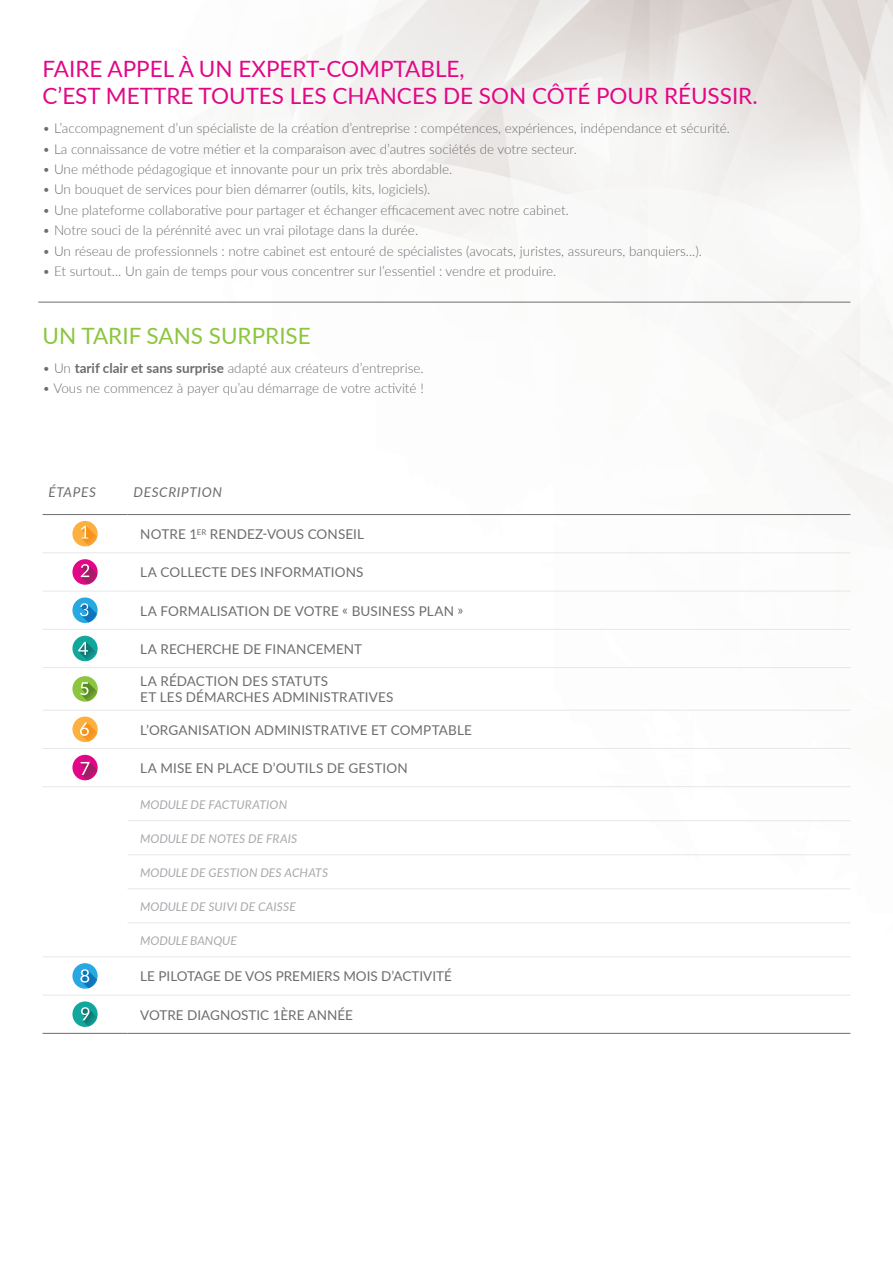
<style>
.page{position:relative;width:893px;height:1263px;background:#fff}
.page>*{position:absolute;margin:0;border:0;box-sizing:border-box;transform-origin:0 0}
.t1{font:22.5px/27px "Lato";color:#e20786}
.t2{font:22.5px "Lato";color:#8bc63e}
.t3{font:300 13.5px "Lato";color:#6c6d70}
.t4{font:13.5px/16.2px "Lato";letter-spacing:.01em;color:#6c6d70}
.t5{font:italic 13.5px "Lato";letter-spacing:.05em;color:#6c6d70}
.t6{font:italic 12px "Lato";letter-spacing:.005em;color:#a8a9ad}
.s1{font-weight:700}
</style>
<div class="page">
<hr style="left:38px;top:302px;width:812px;height:1px;background:#6c6d70">
<hr style="left:43px;top:553px;width:85px;height:1px;background:#e6e7e9">
<hr style="left:128px;top:553px;width:722px;height:1px;background:#e6e7e9">
<hr style="left:43px;top:591px;width:85px;height:1px;background:#e6e7e9">
<hr style="left:128px;top:591px;width:722px;height:1px;background:#e6e7e9">
<hr style="left:43px;top:629px;width:85px;height:1px;background:#e6e7e9">
<hr style="left:128px;top:629px;width:722px;height:1px;background:#e6e7e9">
<hr style="left:43px;top:667px;width:85px;height:1px;background:#e6e7e9">
<hr style="left:128px;top:667px;width:722px;height:1px;background:#e6e7e9">
<hr style="left:43px;top:710px;width:85px;height:1px;background:#e6e7e9">
<hr style="left:128px;top:710px;width:722px;height:1px;background:#e6e7e9">
<hr style="left:43px;top:748px;width:85px;height:1px;background:#e6e7e9">
<hr style="left:128px;top:748px;width:722px;height:1px;background:#e6e7e9">
<hr style="left:43px;top:786px;width:85px;height:1px;background:#e6e7e9">
<hr style="left:128px;top:786px;width:722px;height:1px;background:#e6e7e9">
<hr style="left:128px;top:820px;width:722px;height:1px;background:#e6e7e9">
<hr style="left:128px;top:854px;width:722px;height:1px;background:#e6e7e9">
<hr style="left:128px;top:888px;width:722px;height:1px;background:#e6e7e9">
<hr style="left:128px;top:922px;width:722px;height:1px;background:#e6e7e9">
<hr style="left:43px;top:995px;width:85px;height:1px;background:#e6e7e9">
<hr style="left:128px;top:995px;width:722px;height:1px;background:#e6e7e9">
<hr style="left:43px;top:514px;width:85px;height:1px;background:#6c6d70">
<hr style="left:128px;top:514px;width:722px;height:1px;background:#6c6d70">
<hr style="left:128px;top:956px;width:722px;height:1px;background:#e6e7e9">
<hr style="left:43px;top:956px;width:85px;height:1px;background:#e6e7e9">
<hr style="left:43px;top:1033px;width:85px;height:1px;background:#6c6d70">
<hr style="left:128px;top:1033px;width:722px;height:1px;background:#6c6d70">
<div style="left:72px;top:521px;width:26px;height:25px;background:#fbb03f;border-radius:50%"></div>
<svg style="left:81px;top:526px;width:16px;height:20px"></svg>
<div style="left:72px;top:559px;width:26px;height:26px;background:#e20786;border-radius:50%"></div>
<svg style="left:81px;top:564px;width:16px;height:20px"></svg>
<div style="left:72px;top:597px;width:26px;height:26px;background:#27a8e0;border-radius:50%"></div>
<svg style="left:80px;top:603px;width:17px;height:19px"></svg>
<div style="left:72px;top:636px;width:26px;height:25px;background:#12a79d;border-radius:50%"></div>
<svg style="left:78px;top:642px;width:19px;height:19px"></svg>
<div style="left:72px;top:676px;width:26px;height:26px;background:#8bc63e;border-radius:50%"></div>
<svg style="left:80px;top:682px;width:17px;height:19px"></svg>
<svg style="left:72px;top:716px;width:26px;height:26px"></svg>
<svg style="left:80px;top:723px;width:17px;height:19px"></svg>
<div style="left:72px;top:755px;width:26px;height:25px;background:#e20786;border-radius:50%"></div>
<svg style="left:81px;top:762px;width:16px;height:18px"></svg>
<div style="left:72px;top:963px;width:26px;height:26px;background:#27a8e0;border-radius:50%"></div>
<svg style="left:80px;top:969px;width:17px;height:19px"></svg>
<div style="left:72px;top:1001px;width:26px;height:26px;background:#12a79d;border-radius:50%"></div>
<svg style="left:81px;top:1007px;width:16px;height:19px"></svg>
<h1 class="t1" style="left:43px;top:54px;width:717px">FAIRE APPEL À UN EXPERT-COMPTABLE,<br>C’EST METTRE TOUTES LES CHANCES DE SON CÔTÉ POUR RÉUSSIR.</h1>
<p class="t3" style="left:43px;top:119px;width:689px">• L’accompagnement d’un spécialiste de la création d’entreprise : compétences, expériences, indépendance et sécurité.</p>
<p class="t3" style="left:43px;top:139px;width:536px">• La connaissance de votre métier et la comparaison avec d’autres sociétés de votre secteur.</p>
<p class="t3" style="left:43px;top:160px;width:411px">• Une méthode pédagogique et innovante pour un prix très abordable.</p>
<p class="t3" style="left:43px;top:180px;width:389px">• Un bouquet de services pour bien démarrer (outils, kits, logiciels).</p>
<p class="t3" style="left:43px;top:201px;width:528px">• Une plateforme collaborative pour partager et échanger efficacement avec notre cabinet.</p>
<p class="t3" style="left:43px;top:221px;width:377px">• Notre souci de la pérénnité avec un vrai pilotage dans la durée.</p>
<p class="t3" style="left:43px;top:242px;width:661px">• Un réseau de professionnels : notre cabinet est entouré de spécialistes (avocats, juristes, assureurs, banquiers...).</p>
<p class="t3" style="left:43px;top:262px;width:515px">• Et surtout... Un gain de temps pour vous concentrer sur l’essentiel : vendre et produire.</p>
<h1 class="t2" style="left:43px;top:319px;width:270px">UN TARIF SANS SURPRISE</h1>
<p class="t3" style="left:43px;top:358px;width:383px">• Un <span class="s1">tarif clair et sans surprise</span> adapté aux créateurs d’entreprise.</p>
<p class="t3" style="left:43px;top:379px;width:383px">• Vous ne commencez à payer qu’au démarrage de votre activité !</p>
<p class="t5" style="left:49px;top:482px;width:49px">ÉTAPES</p>
<p class="t5" style="left:134px;top:482px;width:90px">DESCRIPTION</p>
<p class="t4" style="left:140px;top:525px;width:225px">NOTRE 1<sup>ER</sup> RENDEZ-VOUS CONSEIL</p>
<p class="t4" style="left:140px;top:564px;width:225px">LA COLLECTE DES INFORMATIONS</p>
<p class="t4" style="left:140px;top:602px;width:325px">LA FORMALISATION DE VOTRE « BUSINESS PLAN »</p>
<p class="t4" style="left:140px;top:640px;width:223px">LA RECHERCHE DE FINANCEMENT</p>
<p class="t4" style="left:140px;top:673px;width:255px">LA RÉDACTION DES STATUTS<br>ET LES DÉMARCHES ADMINISTRATIVES</p>
<p class="t4" style="left:140px;top:721px;width:333px">L’ORGANISATION ADMINISTRATIVE ET COMPTABLE</p>
<p class="t4" style="left:140px;top:759px;width:269px">LA MISE EN PLACE D’OUTILS DE GESTION</p>
<p class="t6" style="left:140px;top:796px;width:148px">MODULE DE FACTURATION</p>
<p class="t6" style="left:140px;top:830px;width:158px">MODULE DE NOTES DE FRAIS</p>
<p class="t6" style="left:140px;top:864px;width:189px">MODULE DE GESTION DES ACHATS</p>
<p class="t6" style="left:140px;top:898px;width:157px">MODULE DE SUIVI DE CAISSE</p>
<p class="t6" style="left:140px;top:932px;width:98px">MODULE BANQUE</p>
<p class="t4" style="left:140px;top:968px;width:313px">LE PILOTAGE DE VOS PREMIERS MOIS D’ACTIVITÉ</p>
<p class="t4" style="left:140px;top:1006px;width:214px">VOTRE DIAGNOSTIC 1ÈRE ANNÉE</p>
</div>
